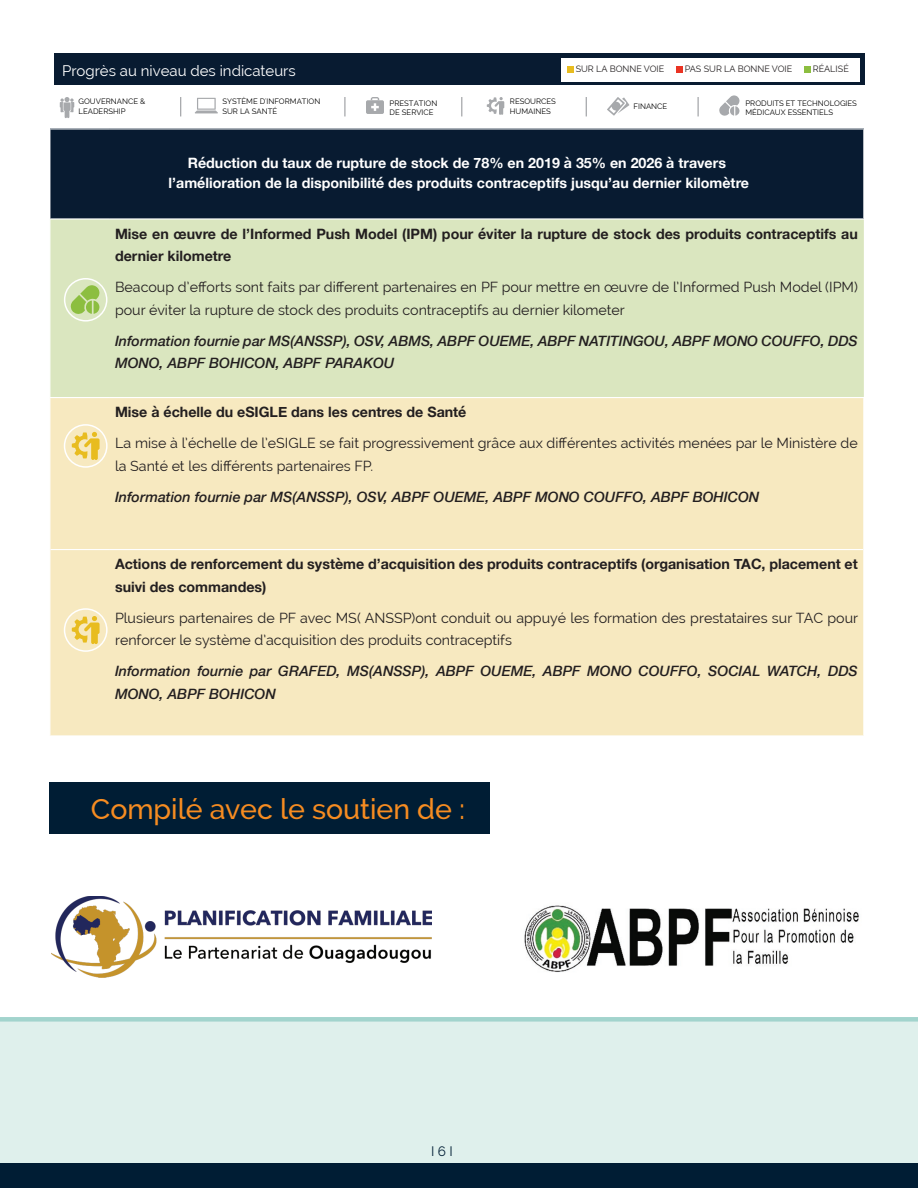
<style>
.page{position:relative;width:918px;height:1188px;background:#fff}
.page>*{position:absolute;margin:0;border:0;box-sizing:border-box;transform-origin:0 0}
.boxe{font:500 28.5px "Raleway";color:#f68c21}
.boxe-2{font:15px "Raleway";color:#fff}
.boxe-3{font:14.25px/22.5px "Raleway";color:#231f20}
.boxe-4{font:italic 500 14.25px/22.5px "Helvetica Neue";color:#231f20}
.boxe-5{font:700 14.25px/22.5px "Helvetica Neue";color:#231f20}
.t1{font:700 14.25px "Helvetica Neue";color:#fff}
.t2{font:13.5px "Raleway";color:#001d34}
.boxe-6{font:9px "Raleway";color:#231f20}
.t3{font:7.65px/9.3px "Raleway";color:#000}
</style>
<div class="page">
<div style="left:49px;top:782px;width:441px;height:52px;background:#001d34"></div>
<div style="left:0;top:1017px;width:918px;height:171px;background:#dff0ec"></div>
<div style="left:0;top:1017px;width:918px;height:5px;background:#a2d4cd"></div>
<div style="left:54px;top:54px;width:810px;height:31px;background:#081b31"></div>
<div style="left:50px;top:129px;width:814px;height:90px;background:#081b31"></div>
<div style="left:50px;top:220px;width:814px;height:177px;background:#dae6bf"></div>
<div style="left:50px;top:398px;width:813px;height:337px;background:#f7e9c0"></div>
<hr style="left:50px;top:549px;width:59px;height:1px;background:#fff">
<hr style="left:109px;top:549px;width:754px;height:1px;background:#fff">
<hr style="left:863px;top:129px;width:1px;height:89px;background:#fff">
<hr style="left:49px;top:218px;width:60px;height:2px;background:#fff">
<hr style="left:109px;top:218px;width:755px;height:2px;background:#fff">
<div style="left:64px;top:424px;width:44px;height:44px;border:2px solid #fff;border-radius:50%"></div>
<svg style="left:72px;top:432px;width:28px;height:28px"></svg>
<div style="left:64px;top:608px;width:44px;height:44px;border:2px solid #fff;border-radius:50%"></div>
<svg style="left:72px;top:616px;width:28px;height:28px"></svg>
<svg style="left:60px;top:97px;width:14px;height:21px"></svg>
<svg style="left:366px;top:97px;width:18px;height:17px"></svg>
<svg style="left:607px;top:97px;width:22px;height:19px"></svg>
<svg style="left:180px;top:97px;width:1px;height:19px"></svg>
<svg style="left:344px;top:97px;width:2px;height:19px"></svg>
<svg style="left:461px;top:97px;width:1px;height:19px"></svg>
<svg style="left:586px;top:97px;width:1px;height:19px"></svg>
<svg style="left:487px;top:97px;width:17px;height:18px"></svg>
<svg style="left:195px;top:98px;width:23px;height:15px"></svg>
<svg style="left:719px;top:95px;width:20px;height:21px"></svg>
<svg style="left:697px;top:97px;width:2px;height:19px"></svg>
<div style="left:64px;top:278px;width:43px;height:44px;border:2px solid #fff;border-radius:50%"></div>
<svg style="left:71px;top:285px;width:28px;height:29px"></svg>
<div style="left:561px;top:58px;width:299px;height:24px;background:#fff"></div>
<svg style="left:567px;top:66px;width:6px;height:6px"></svg>
<svg style="left:676px;top:66px;width:6px;height:6px"></svg>
<svg style="left:804px;top:66px;width:6px;height:6px"></svg>
<div style="left:0;top:1163px;width:918px;height:25px;background:#001d34"></div>
<img style="left:51px;top:896px;width:381px;height:81px">
<img style="left:524px;top:905px;width:335px;height:67px">
<p class="boxe-2" style="left:62px;top:62px;width:235px">Progrès au niveau des indicateurs</p>
<p class="boxe-6" style="left:576px;top:63px;width:90px">SUR LA BONNE VOIE</p>
<p class="boxe-6" style="left:685px;top:63px;width:109px">PAS SUR LA BONNE VOIE</p>
<p class="boxe-6" style="left:813px;top:63px;width:38px">RÉALISÉ</p>
<p class="t3" style="left:222px;top:97px;width:99px">SYSTÈME D'INFORMATION<br>SUR LA SANTÉ</p>
<p class="t3" style="left:510px;top:97px;width:48px">RESOURCES<br>HUMAINES</p>
<p class="t3" style="left:745px;top:98px;width:113px">PRODUITS ET TECHNOLOGIES<br>MÉDICAUX ESSENTIELS</p>
<p class="t3" style="left:79px;top:97px;width:68px">GOUVERNANCE &amp;<br>LEADERSHIP</p>
<p class="t3" style="left:390px;top:99px;width:49px">PRESTATION<br>DE SERVICE</p>
<p class="t3" style="left:634px;top:101px;width:35px">FINANCE</p>
<p class="t1" style="left:188px;top:152px;width:540px">Réduction du taux de rupture de stock de 78% en 2019 à 35% en 2026 à travers</p>
<p class="t1" style="left:169px;top:172px;width:582px">l’amélioration de la disponibilité des produits contraceptifs jusqu’au dernier kilomètre</p>
<p class="boxe-5" style="left:115px;top:223px;width:744px">Mise en œuvre de l’Informed Push Model (IPM) pour éviter la rupture de stock des produits contraceptifs au dernier kilometre</p>
<p class="boxe-3" style="left:115px;top:276px;width:744px">Beacoup d’efforts sont faits par different partenaires en PF pour mettre en œuvre de l’Informed Push Model (IPM) pour éviter la rupture de stock des produits contraceptifs au dernier kilometer</p>
<p class="boxe-4" style="left:115px;top:329px;width:744px">Information fournie par MS(ANSSP), OSV, ABMS, ABPF OUEME, ABPF NATITINGOU, ABPF MONO COUFFO, DDS<br>MONO, ABPF BOHICON, ABPF PARAKOU</p>
<p class="boxe-5" style="left:115px;top:402px;width:353px">Mise à échelle du eSIGLE dans les centres de Santé</p>
<p class="boxe-3" style="left:115px;top:432px;width:744px">La mise à l’échelle de l’eSIGLE se fait progressivement grâce aux différentes activités menées par le Ministère de la Santé et les différents partenaires FP.</p>
<p class="boxe-4" style="left:115px;top:485px;width:646px">Information fournie par MS(ANSSP), OSV, ABPF OUEME, ABPF MONO COUFFO, ABPF BOHICON</p>
<p class="boxe-5" style="left:115px;top:553px;width:744px">Actions de renforcement du système d’acquisition des produits contraceptifs (organisation TAC, placement et suivi des commandes)</p>
<p class="boxe-3" style="left:115px;top:607px;width:745px">Plusieurs partenaires de PF avec MS( ANSSP)ont conduit ou appuyé les formation des prestataires sur TAC pour renforcer le système d’acquisition des produits contraceptifs</p>
<p class="boxe-4" style="left:115px;top:659px;width:744px">Information fournie par GRAFED, MS(ANSSP), ABPF OUEME, ABPF MONO COUFFO, SOCIAL WATCH, DDS<br>MONO, ABPF BOHICON</p>
<p class="boxe" style="left:91px;top:792px;width:376px">Compilé avec le soutien de :</p>
<p class="t2" style="left:431px;top:1144px;width:23px">I 6 I</p>
</div>
